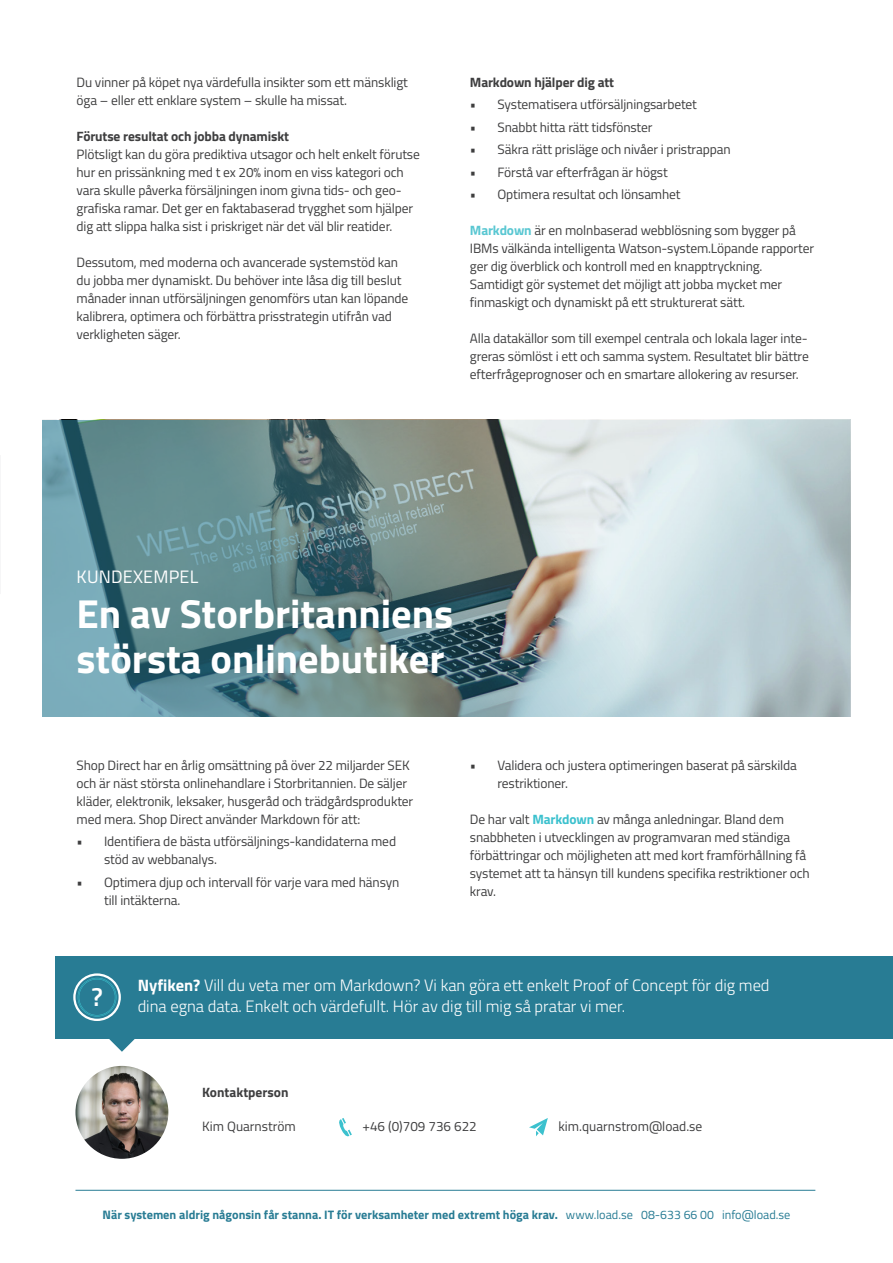
<style>
.page{position:relative;width:893px;height:1263px;background:#fff}
.page>*{position:absolute;margin:0;border:0;box-sizing:border-box;transform-origin:0 0}
.t1{font:700 40.5px/45px "Titillium";color:#fff}
.t2{font:600 25.95px "Titillium";color:#fff}
.t3{font:18px "Titillium";letter-spacing:.01em;color:#fff}
.t4{font:300 16.5px/21px "Titillium";color:#fff}
.t5{font:13.5px/18px "Titillium";letter-spacing:-.01em;color:#3e3e3f}
.t6{font:700 13.5px "Titillium";letter-spacing:-.01em;color:#3e3e3f}
.t7{font:700 12.3px "Titillium";color:#287c94}
.s1{font-weight:700;color:#59c7d2}
.s2{font-weight:700;color:#3cc1ce}
.s3{font-weight:700}
.s4{font-weight:400}
</style>
<div class="page">
<hr style="left:75px;top:1190px;width:740px;height:1px;background:#287c94">
<hr style="left:0;top:455px;width:1px;height:139px;background:#bcbdc0">
<svg style="left:43px;top:420px;width:807px;height:296px;background:#8ca6a9"></svg>
<img style="left:75px;top:1066px;width:93px;height:93px;border-radius:46px">
<svg style="left:339px;top:1118px;width:13px;height:19px"></svg>
<svg style="left:529px;top:1118px;width:19px;height:18px"></svg>
<div style="left:55px;top:956px;width:838px;height:83px;background:#287c94"></div>
<svg style="left:73px;top:973px;width:48px;height:48px"></svg>
<svg style="left:109px;top:1039px;width:26px;height:13px"></svg>
<p class="t5" style="left:77px;top:72px;width:333px">Du vinner på köpet nya värdefulla insikter som ett mänskligt öga – eller ett enklare system – skulle ha missat.</p>
<p class="t6" style="left:77px;top:126px;width:214px">Förutse resultat och jobba dynamiskt</p>
<p class="t5" style="left:77px;top:144px;width:345px">Plötsligt kan du göra prediktiva utsagor och helt enkelt förutse hur en prissänkning med t ex 20% inom en viss kategori och vara skulle påverka försäljningen inom givna tids- och geo&shy;grafiska ramar. Det ger en faktabaserad trygghet som hjälper dig att slippa halka sist i priskriget när det väl blir reatider.</p>
<p class="t5" style="left:77px;top:252px;width:333px">Dessutom, med moderna och avancerade systemstöd kan du jobba mer dynamiskt. Du behöver inte låsa dig till beslut månader innan utförsäljningen genomförs utan kan löpande kalibrera, optimera och förbättra prisstrategin utifrån vad verkligheten säger.</p>
<p class="t6" style="left:470px;top:72px;width:146px">Markdown hjälper dig att</p>
<p class="t5" style="left:470px;top:95px;width:229px">• Systematisera utförsäljningsarbetet</p>
<p class="t5" style="left:470px;top:117px;width:184px">• Snabbt hitta rätt tidsfönster</p>
<p class="t5" style="left:470px;top:140px;width:262px">• Säkra rätt prisläge och nivåer i pristrappan</p>
<p class="t5" style="left:470px;top:162px;width:199px">• Förstå var efterfrågan är högst</p>
<p class="t5" style="left:470px;top:185px;width:212px">• Optimera resultat och lönsamhet</p>
<p class="t5" style="left:470px;top:221px;width:346px"><span class="s1">Markdown</span> är en molnbaserad webblösning som bygger på IBMs välkända intelligenta Watson-system.Löpande rapporter ger dig överblick och kontroll med en knapptryckning.<br>Samtidigt gör systemet det möjligt att jobba mycket mer finmaskigt och dynamiskt på ett strukturerat sätt.</p>
<p class="t5" style="left:470px;top:329px;width:340px;text-align:justify">Alla datakällor som till exempel centrala och lokala lager inte&shy;greras sömlöst i ett och samma system. Resultatet blir bättre efterfrågeprognoser och en smartare allokering av resurser.</p>
<p class="t3" style="left:77px;top:563px;width:123px">KUNDEXEMPEL</p>
<p class="t1" style="left:77px;top:589px;width:378px">En av Storbritanniens största onlinebutiker</p>
<p class="t5" style="left:77px;top:755px;width:338px">Shop Direct har en årlig omsättning på över 22 miljarder SEK och är näst största onlinehandlare i Storbritannien. De säljer kläder, elektronik, leksaker, husgeråd och trädgårdsprodukter med mera. Shop Direct använder Markdown för att:</p>
<p class="t5" style="left:104px;top:832px;width:293px;text-indent:-28px">• Identifiera de bästa utförsäljnings-kandidaterna med stöd av webbanalys.</p>
<p class="t5" style="left:104px;top:872px;width:297px;text-indent:-28px">• Optimera djup och intervall för varje vara med hänsyn till intäkterna.</p>
<p class="t5" style="left:497px;top:755px;width:301px;text-indent:-28px">• Validera och justera optimeringen baserat på särskilda restriktioner.</p>
<p class="t5" style="left:470px;top:809px;width:341px">De har valt <span class="s2">Markdown</span> av många anledningar. Bland dem snabbheten i utvecklingen av programvaran med ständiga förbättringar och möjligheten att med kort framförhållning få systemet att ta hänsyn till kundens specifika restriktioner och krav.</p>
<h2 class="t2" style="left:92px;top:977px;width:13px">?</h2>
<p class="t4" style="left:138px;top:974px;width:633px"><span class="s3">Nyfiken?</span> Vill du veta mer om Markdown? Vi kan göra ett enkelt Proof of Concept för dig med dina egna data. Enkelt och värdefullt. Hör av dig till mig så pratar vi mer.</p>
<p class="t6" style="left:202px;top:1081px;width:88px">Kontaktperson</p>
<p class="t5" style="left:202px;top:1117px;width:95px">Kim Quarnström</p>
<p class="t5" style="left:362px;top:1117px;width:116px">+46 (0)709 736 622</p>
<p class="t5" style="left:558px;top:1117px;width:145px">kim.quarnstrom@load.se</p>
<p class="t7" style="left:103px;top:1205px;width:689px">När systemen aldrig någonsin får stanna. IT för verksamheter med extremt höga krav. <span class="s4">www.load.se 08-633 66 00 info@load.se</span></p>
</div>
